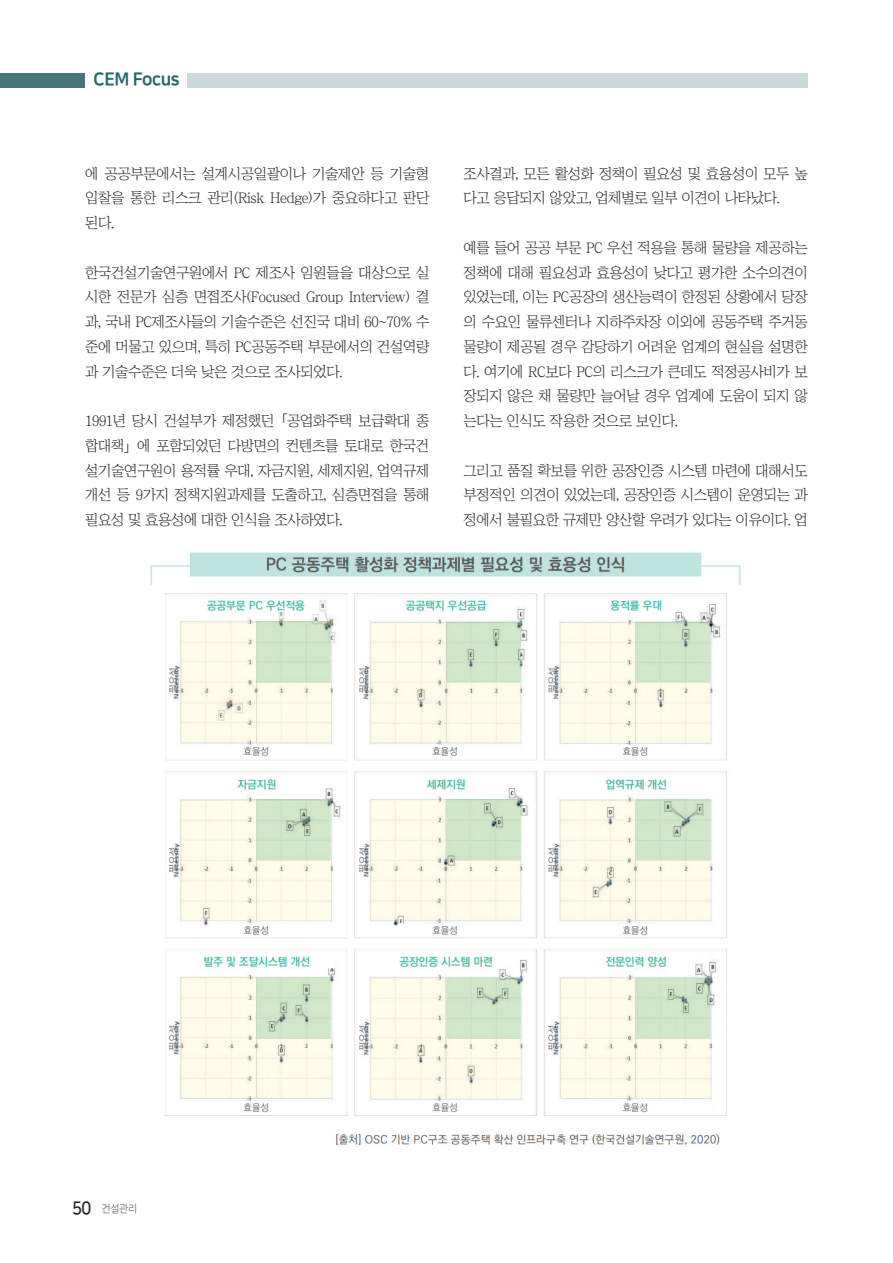
<style>
.page{position:relative;width:893px;height:1263px;background:#fff}
.page>*{position:absolute;margin:0;border:0;box-sizing:border-box;transform-origin:0 0}
.t1{font:18px "Nanum Square EB";letter-spacing:-.025em;color:#22666c;scale:.95 1}
.본문{font:14.7px/24.8px "Chosunilbo NM";letter-spacing:-.025em;color:#231f20;text-align:justify}
.t2{font:10.5px "Nanum Square R";color:#6c6d70;scale:.95 1}
.s1{font-family:"Nanum Square B";font-size:18px;color:#231f20}
</style>
<div class="page">
<div style="left:187px;top:73px;width:621px;height:15px;background:#cbd9da"></div>
<div style="left:0;top:73px;width:85px;height:15px;background:#47747b"></div>
<img style="left:150px;top:552px;width:591px;height:594px">
<p class="t1" style="left:94px;top:69px;width:92px">CEM Focus</p>
<p class="본문" style="left:85px;top:161px;width:346px">에 공공부문에서는 설계시공일괄이나 기술제안 등 기술형 입찰을 통한 리스크 관리(Risk Hedge)가 중요하다고 판단 된다.</p>
<p class="본문" style="left:85px;top:260px;width:346px">한국건설기술연구원에서 PC 제조사 임원들을 대상으로 실 시한 전문가 심층 면접조사(Focused Group Interview) 결 과, 국내 PC제조사들의 기술수준은 선진국 대비 60~70% 수 준에 머물고 있으며, 특히 PC공동주택 부문에서의 건설역량 과 기술수준은 더욱 낮은 것으로 조사되었다.</p>
<p class="본문" style="left:85px;top:408px;width:346px">1991년 당시 건설부가 제정했던「공업화주택 보급확대 종 합대책」에 포함되었던 다방면의 컨텐츠를 토대로 한국건 설기술연구원이 용적률 우대, 자금지원, 세제지원, 업역규제 개선 등 9가지 정책지원과제를 도출하고, 심층면접을 통해 필요성 및 효용성에 대한 인식을 조사하였다.</p>
<p class="본문" style="left:463px;top:161px;width:346px">조사결과, 모든 활성화 정책이 필요성 및 효용성이 모두 높 다고 응답되지 않았고, 업체별로 일부 이견이 나타났다.</p>
<p class="본문" style="left:463px;top:235px;width:346px">예를 들어 공공 부문 PC 우선 적용을 통해 물량을 제공하는 정책에 대해 필요성과 효용성이 낮다고 평가한 소수의견이 있었는데, 이는 PC공장의 생산능력이 한정된 상황에서 당장 의 수요인 물류센터나 지하주차장 이외에 공동주택 주거동 물량이 제공될 경우 감당하기 어려운 업계의 현실을 설명한 다. 여기에 RC보다 PC의 리스크가 큰데도 적정공사비가 보 장되지 않은 채 물량만 늘어날 경우 업계에 도움이 되지 않 는다는 인식도 작용한 것으로 보인다.</p>
<p class="본문" style="left:463px;top:458px;width:346px">그리고 품질 확보를 위한 공장인증 시스템 마련에 대해서도 부정적인 의견이 있었는데, 공장인증 시스템이 운영되는 과 정에서 불필요한 규제만 양산할 우려가 있다는 이유이다. 업</p>
<p class="t2" style="left:72px;top:1204px;width:70px"><span class="s1">50</span> 건설관리</p>
</div>
